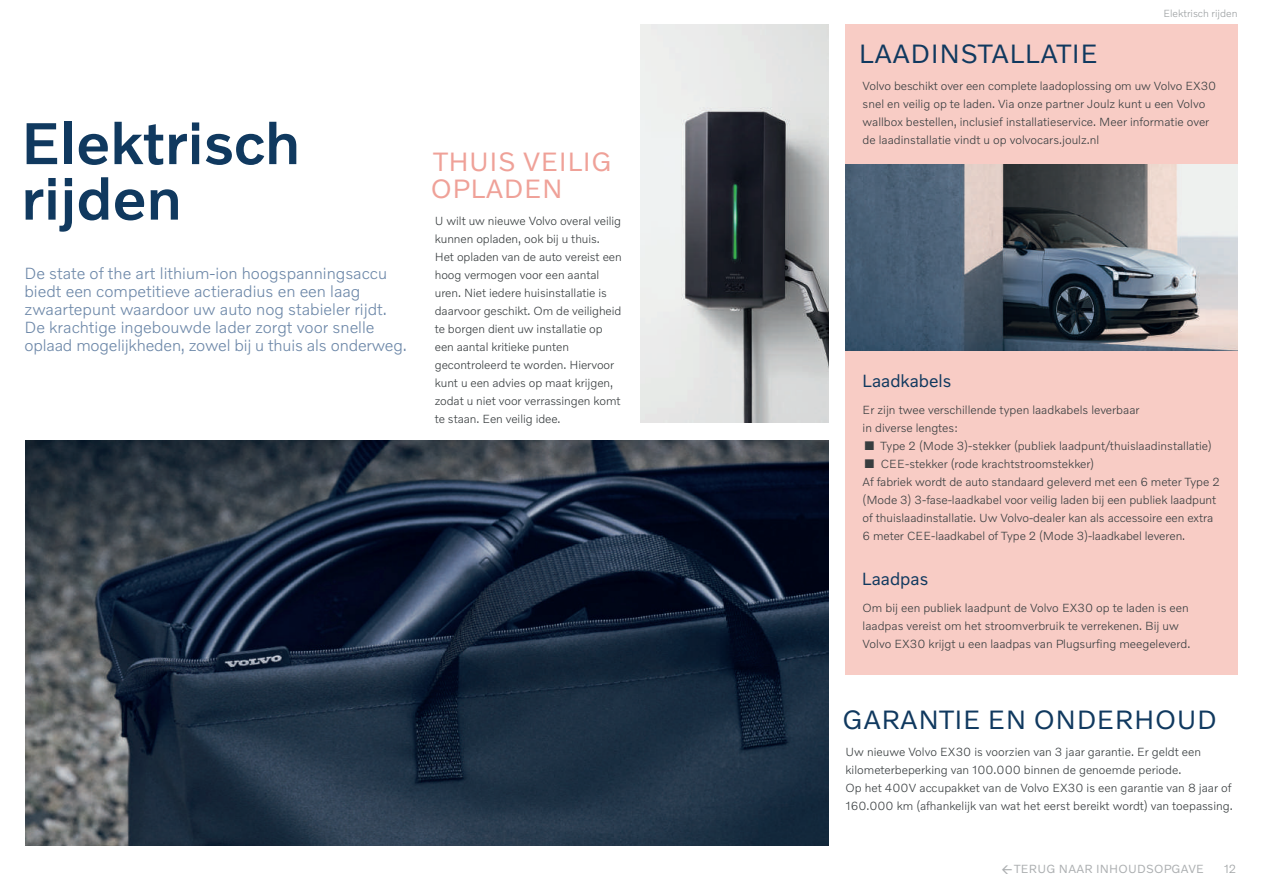
<style>
.page{position:relative;width:1263px;height:893px;background:#fff}
.page>*{position:absolute;margin:0;border:0;box-sizing:border-box;transform-origin:0 0}
.t1{font:500 60px/55.5px "Volvo Novum";color:#10395f}
.t2{font:27px "Volvo Novum";letter-spacing:.02em;color:#10395f}
.t3{font:27px/27px "Volvo Novum";letter-spacing:.02em;color:#efa198}
.t4{font:18px "Volvo Novum";color:#10395f}
.t5{font:300 16.5px/18px "Volvo Novum";color:#6c87a8}
.t6{font:300 12px/18px "Volvo Novum";letter-spacing:-.005em;color:#383d3f}
.t7{font:12px "Volvo Novum";letter-spacing:.02em;color:#acafb1}
.t8{font:300 12px "Volvo Novum";color:#9b9fa1}
.t9{font:300 10.5px "Volvo Novum";color:#9b9fa1}
</style>
<div class="page">
<div style="left:845px;top:24px;width:392px;height:651px;background:#f8ccc5"></div>
<img style="left:26px;top:441px;width:802px;height:405px">
<img style="left:640px;top:24px;width:188px;height:399px">
<img style="left:845px;top:165px;width:392px;height:186px">
<h1 class="t1" style="left:21px;top:113px;width:280px">Elektrisch rijden</h1>
<p class="t5" style="left:24px;top:264px;width:384px">De state of the art lithium-ion hoogspanningsaccu biedt een competitieve actieradius en een laag zwaartepunt waardoor uw auto nog stabieler rijdt.<br>De krachtige ingebouwde lader zorgt voor snelle oplaad mogelijkheden, zowel bij u thuis als onderweg.</p>
<h2 class="t3" style="left:431px;top:147px;width:183px">THUIS VEILIG<br>OPLADEN</h2>
<p class="t6" style="left:435px;top:211px;width:188px">U wilt uw nieuwe Volvo overal veilig kunnen opladen, ook bij u thuis.<br>Het opladen van de auto vereist een hoog vermogen voor een aantal uren. Niet iedere huisinstallatie is daarvoor geschikt. Om de veiligheid te borgen dient uw installatie op een aantal kritieke punten gecontroleerd te worden. Hiervoor kunt u een advies op maat krijgen, zodat u niet voor verrassingen komt te staan. Een veilig idee.</p>
<p class="t9" style="left:1163px;top:7px;width:76px">Elektrisch rijden</p>
<h2 class="t2" style="left:859px;top:36px;width:240px">LAADINSTALLATIE</h2>
<p class="t6" style="left:863px;top:76px;width:355px">Volvo beschikt over een complete laadoplossing om uw Volvo EX30 snel en veilig op te laden. Via onze partner Joulz kunt u een Volvo wallbox bestellen, inclusief installatieservice. Meer informatie over de laadinstallatie vindt u op volvocars.joulz.nl</p>
<h3 class="t4" style="left:862px;top:369px;width:91px">Laadkabels</h3>
<p class="t6" style="left:863px;top:400px;width:278px">Er zijn twee verschillende typen laadkabels leverbaar in diverse lengtes:</p>
<p class="t6" style="left:881px;top:436px;width:333px">Type 2 (Mode 3)-stekker (publiek laadpunt/thuislaadinstallatie)</p>
<p class="t6" style="left:881px;top:454px;width:215px">CEE-stekker (rode krachtstroomstekker)</p>
<p class="t6" style="left:863px;top:472px;width:359px">Af fabriek wordt de auto standaard geleverd met een 6 meter Type 2</p>
<p class="t6" style="left:863px;top:490px;width:355px">(Mode 3) 3-fase-laadkabel voor veilig laden bij een publiek laadpunt</p>
<p class="t6" style="left:863px;top:508px;width:352px">of thuislaadinstallatie. Uw Volvo-dealer kan als accessoire een extra</p>
<p class="t6" style="left:863px;top:526px;width:324px">6 meter CEE-laadkabel of Type 2 (Mode 3)-laadkabel leveren.</p>
<h3 class="t4" style="left:862px;top:567px;width:68px">Laadpas</h3>
<p class="t6" style="left:863px;top:598px;width:329px">Om bij een publiek laadpunt de Volvo EX30 op te laden is een laadpas vereist om het stroomverbruik te verrekenen. Bij uw<br>Volvo EX30 krijgt u een laadpas van Plugsurfing meegeleverd.</p>
<h2 class="t2" style="left:842px;top:702px;width:376px">GARANTIE EN ONDERHOUD</h2>
<p class="t6" style="left:845px;top:742px;width:389px">Uw nieuwe Volvo EX30 is voorzien van 3 jaar garantie. Er geldt een kilometerbeperking van 100.000 binnen de genoemde periode.<br>Op het 400V accupakket van de Volvo EX30 is een garantie van 8 jaar of 160.000 km (afhankelijk van wat het eerst bereikt wordt) van toepassing.</p>
<p class="t7" style="left:1014px;top:861px;width:191px">TERUG NAAR INHOUDSOPGAVE</p>
<p class="t8" style="left:1224px;top:861px;width:14px">12</p>
</div>
